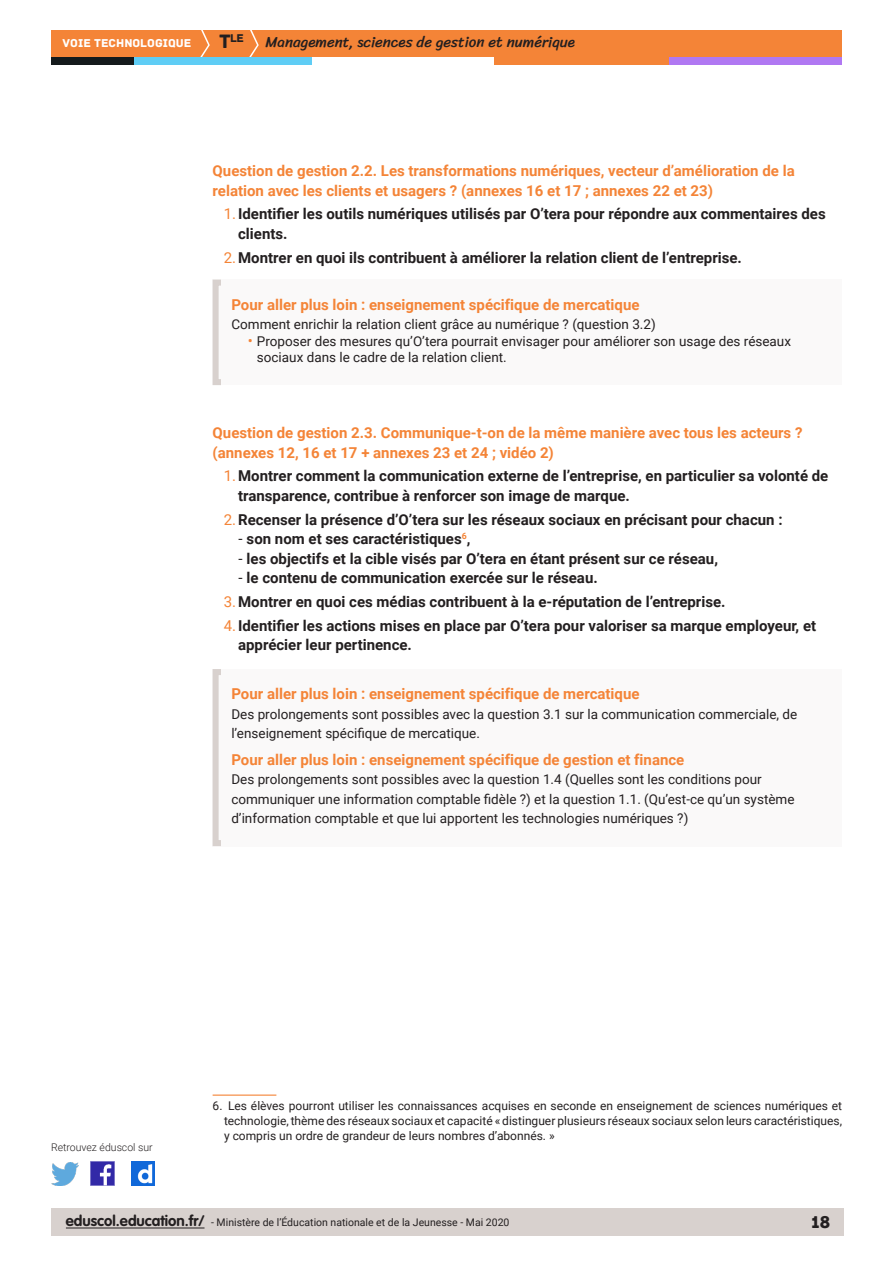
<style>
.page{position:relative;width:893px;height:1263px;background:#fff}
.page>*{position:absolute;margin:0;border:0;box-sizing:border-box;transform-origin:0 0}
.t1{font:18px "Archive";color:#231f20}
.t2{font:700 15px/19.5px "Roboto";color:#231f20}
._04_titre_3{font:700 15px/19.5px "Roboto";color:#f48437}
._08_Titre_encadré{font:700 15px "Roboto";color:#f48437}
.t3{font:15px "Sriracha";color:#231f20}
._08_txt_encadré{font:13.5px/19.5px "Roboto";color:#231f20}
._11_note_bas_de_page{font:12px/15px "Roboto";color:#231f20;text-align:justify}
.t4{font:12px "Archive";color:#fff}
.t5{font:11.85px "Archive";color:#231f20}
.t6{font:10.5px "Roboto";color:#231f20}
.t7{font:300 10.5px "Roboto";color:#231f20}
.s1{font-size:20.4px}
.s2{font-weight:400;color:#f48437}
.s3{font-size:15px;color:#f48437}
.s4{font-weight:400}
.s5{font-family:"VAG Rounded Std";font-weight:700;font-size:15px}
</style>
<div class="page">
<div style="left:51px;top:1209px;width:792px;height:27px;background:#d8d1ce"></div>
<hr style="left:66px;top:1227px;width:139px;height:1px;background:#231f20">
<div style="left:51px;top:30px;width:791px;height:27px;background:#f48437"></div>
<svg style="left:200px;top:30px;width:10px;height:27px"></svg>
<svg style="left:249px;top:30px;width:10px;height:27px"></svg>
<div style="left:133px;top:57px;width:179px;height:8px;background:#5fcdf5"></div>
<div style="left:51px;top:57px;width:82px;height:8px;background:#141a1c"></div>
<div style="left:667px;top:57px;width:175px;height:8px;background:#b078f2"></div>
<div style="left:494px;top:57px;width:175px;height:8px;background:#f48437"></div>
<img style="left:91px;top:1162px;width:23px;height:23px">
<img style="left:51px;top:1163px;width:28px;height:22px">
<img style="left:132px;top:1162px;width:22px;height:23px">
<hr style="left:213px;top:1094px;width:63px;height:2px;background:#f48437">
<div style="left:213px;top:280px;width:629px;height:105px;background:#faf9f9"></div>
<div style="left:213px;top:669px;width:629px;height:177px;background:#faf9f9"></div>
<p class="t5" style="left:219px;top:31px;width:26px"><span class="s1">T</span>le</p>
<p class="t4" style="left:63px;top:36px;width:130px">VOIE TECHNOLOGIQUE</p>
<p class="t3" style="left:265px;top:33px;width:311px">Management, sciences de gestion et numérique</p>
<p class="_04_titre_3" style="left:213px;top:160px;width:584px">Question de gestion 2.2. Les transformations numériques, vecteur d’amélioration de la relation avec les clients et usagers ? (annexes 16 et 17 ; annexes 22 et 23)</p>
<p class="t2" style="left:238px;top:204px;width:589px;text-indent:-14px"><span class="s2">1.</span> Identifier les outils numériques utilisés par O’tera pour répondre aux commentaires des clients.</p>
<p class="t2" style="left:224px;top:247px;width:520px"><span class="s2">2.</span> Montrer en quoi ils contribuent à améliorer la relation client de l’entreprise.</p>
<p class="_08_Titre_encadré" style="left:231px;top:294px;width:410px">Pour aller plus loin : enseignement spécifique de mercatique</p>
<p class="_08_txt_encadré" style="left:231px;top:314px;width:426px">Comment enrichir la relation client grâce au numérique ? (question 3.2)</p>
<p class="_08_txt_encadré" style="left:257px;top:332px;width:536px;line-height:16.5px;text-indent:-9px"><span class="s3">•</span> Proposer des mesures qu’O’tera pourrait envisager pour améliorer son usage des réseaux sociaux dans le cadre de la relation client.</p>
<p class="_04_titre_3" style="left:213px;top:422px;width:591px">Question de gestion 2.3. Communique-t-on de la même manière avec tous les acteurs ? (annexes 12, 16 et 17 + annexes 23 et 24 ; vidéo 2)</p>
<p class="t2" style="left:238px;top:466px;width:592px;text-indent:-14px"><span class="s2">1.</span> Montrer comment la communication externe de l’entreprise, en particulier sa volonté de transparence, contribue à renforcer son image de marque.</p>
<p class="t2" style="left:224px;top:509px;width:560px"><span class="s2">2.</span> Recenser la présence d’O’tera sur les réseaux sociaux en précisant pour chacun :</p>
<p class="t2" style="left:238px;top:528px;width:234px"><span class="s4">-</span> son nom et ses caractéristiques<sup>6</sup>,</p>
<p class="t2" style="left:238px;top:548px;width:481px"><span class="s4">-</span> les objectifs et la cible visés par O’tera en étant présent sur ce réseau,</p>
<p class="t2" style="left:238px;top:567px;width:361px"><span class="s4">-</span> le contenu de communication exercée sur le réseau.</p>
<p class="t2" style="left:224px;top:591px;width:503px"><span class="s2">3.</span> Montrer en quoi ces médias contribuent à la e-réputation de l’entreprise.</p>
<p class="t2" style="left:238px;top:615px;width:580px;text-indent:-14px"><span class="s2">4.</span> Identifier les actions mises en place par O’tera pour valoriser sa marque employeur, et apprécier leur pertinence.</p>
<p class="_08_Titre_encadré" style="left:231px;top:683px;width:410px">Pour aller plus loin : enseignement spécifique de mercatique</p>
<p class="_08_txt_encadré" style="left:231px;top:703px;width:567px">Des prolongements sont possibles avec la question 3.1 sur la communication commerciale, de l’enseignement spécifique de mercatique.</p>
<p class="_08_Titre_encadré" style="left:231px;top:749px;width:454px">Pour aller plus loin : enseignement spécifique de gestion et finance</p>
<p class="_08_txt_encadré" style="left:231px;top:769px;width:565px">Des prolongements sont possibles avec la question 1.4 (Quelles sont les conditions pour communiquer une information comptable fidèle ?) et la question 1.1. (Qu’est-ce qu’un système d’information comptable et que lui apportent les technologies numériques ?)</p>
<p class="t7" style="left:51px;top:1140px;width:103px">Retrouvez éduscol sur</p>
<p class="_11_note_bas_de_page" style="left:224px;top:1098px;width:620px;text-indent:-11px">6. Les élèves pourront utiliser les connaissances acquises en seconde en enseignement de sciences numériques et technologie, thème des réseaux sociaux et capacité « distinguer plusieurs réseaux sociaux selon leurs caractéristiques, y compris un ordre de grandeur de leurs nombres d’abonnés. »</p>
<p class="t6" style="left:66px;top:1215px;width:445px"><span class="s5">eduscol.education.fr/</span> - Ministère de l’Éducation nationale et de la Jeunesse - Mai 2020</p>
<p class="t1" style="left:811px;top:1211px;width:21px">18</p>
</div>
